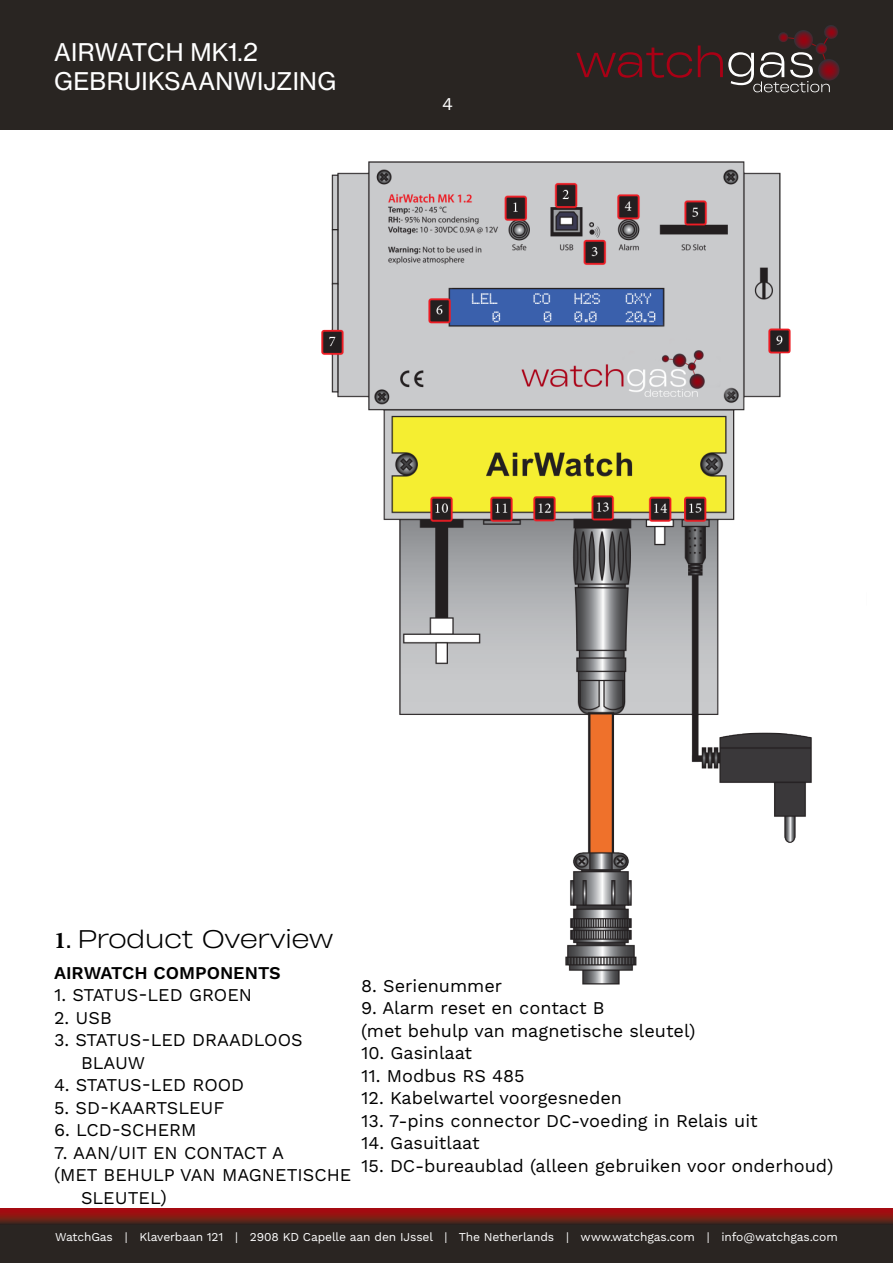
<style>
.page{position:relative;width:893px;height:1263px;background:#fff}
.page>*{position:absolute;margin:0;border:0;box-sizing:border-box;transform-origin:0 0}
.t1{font:24px "N Haas Grotesk TX Pro 55 Rg";letter-spacing:.015em;color:#fff}
.t2{font:300 24px "Heading Now 82";color:#000}
.t3{font:18px/22.5px "Work Sans";color:#000}
.t4{font:600 18px "Work Sans";color:#000}
.t5{font:18px "Work Sans";color:#fff}
.t6{font:12px "Work Sans";letter-spacing:-.01em;color:#fff}
.s1{font-family:"Minion Pro";font-weight:700}
.s2{font-family:"N Haas Grotesk TX Pro 55 Rg";font-weight:400}
</style>
<div class="page">
<div style="left:0;top:1209px;width:893px;height:54px;background:#2a2522"></div>
<svg style="left:0;top:1209px;width:893px;height:15px;background:#7e1814"></svg>
<div style="left:0;top:0;width:893px;height:130px;background:#292522"></div>
<svg style="left:576px;top:48px;width:116px;height:30px"></svg>
<svg style="left:698px;top:25px;width:142px;height:68px"></svg>
<img style="left:322px;top:162px;width:490px;height:822px">
<p class="t1" style="left:54px;top:37px;width:206px">AIRWATCH MK1.2</p>
<p class="t1" style="left:54px;top:66px;width:284px">GEBRUIKSAANWIJZING</p>
<p class="t5" style="left:442px;top:93px;width:12px">4</p>
<p class="t2" style="left:54px;top:921px;width:281px"><span class="s1">1</span><span class="s2">.</span> Product Overview</p>
<p class="t4" style="left:54px;top:962px;width:228px">AIRWATCH COMPONENTS</p>
<p class="t3" style="left:54px;top:984px;width:200px">1. STATUS-LED GROEN</p>
<p class="t3" style="left:54px;top:1007px;width:59px">2. USB</p>
<p class="t3" style="left:81px;top:1029px;width:223px;text-indent:-27px">3. STATUS-LED DRAADLOOS<br>BLAUW</p>
<p class="t3" style="left:54px;top:1074px;width:192px">4. STATUS-LED ROOD</p>
<p class="t3" style="left:54px;top:1097px;width:172px">5. SD-KAARTSLEUF</p>
<p class="t3" style="left:54px;top:1119px;width:144px">6. LCD-SCHERM</p>
<p class="t3" style="left:54px;top:1142px;width:232px">7. AAN/UIT EN CONTACT A</p>
<p class="t3" style="left:81px;top:1164px;width:272px;text-indent:-27px">(MET BEHULP VAN MAGNETISCHE<br>SLEUTEL)</p>
<p class="t3" style="left:361px;top:975px;width:142px">8. Serienummer</p>
<p class="t3" style="left:361px;top:998px;width:245px">9. Alarm reset en contact B</p>
<p class="t3" style="left:361px;top:1020px;width:336px">(met behulp van magnetische sleutel)</p>
<p class="t3" style="left:361px;top:1043px;width:112px">10. Gasinlaat</p>
<p class="t3" style="left:361px;top:1065px;width:165px">11. Modbus RS 485</p>
<p class="t3" style="left:361px;top:1088px;width:262px">12. Kabelwartel voorgesneden</p>
<p class="t3" style="left:361px;top:1110px;width:398px">13. 7-pins connector DC-voeding in Relais uit</p>
<p class="t3" style="left:361px;top:1133px;width:120px">14. Gasuitlaat</p>
<p class="t3" style="left:361px;top:1155px;width:474px">15. DC-bureaublad (alleen gebruiken voor onderhoud)</p>
<p class="t6" style="left:55px;top:1229px;width:784px">WatchGas | Klaverbaan 121 | 2908 KD Capelle aan den IJssel | The Netherlands | www.watchgas.com | info@watchgas.com</p>
</div>
